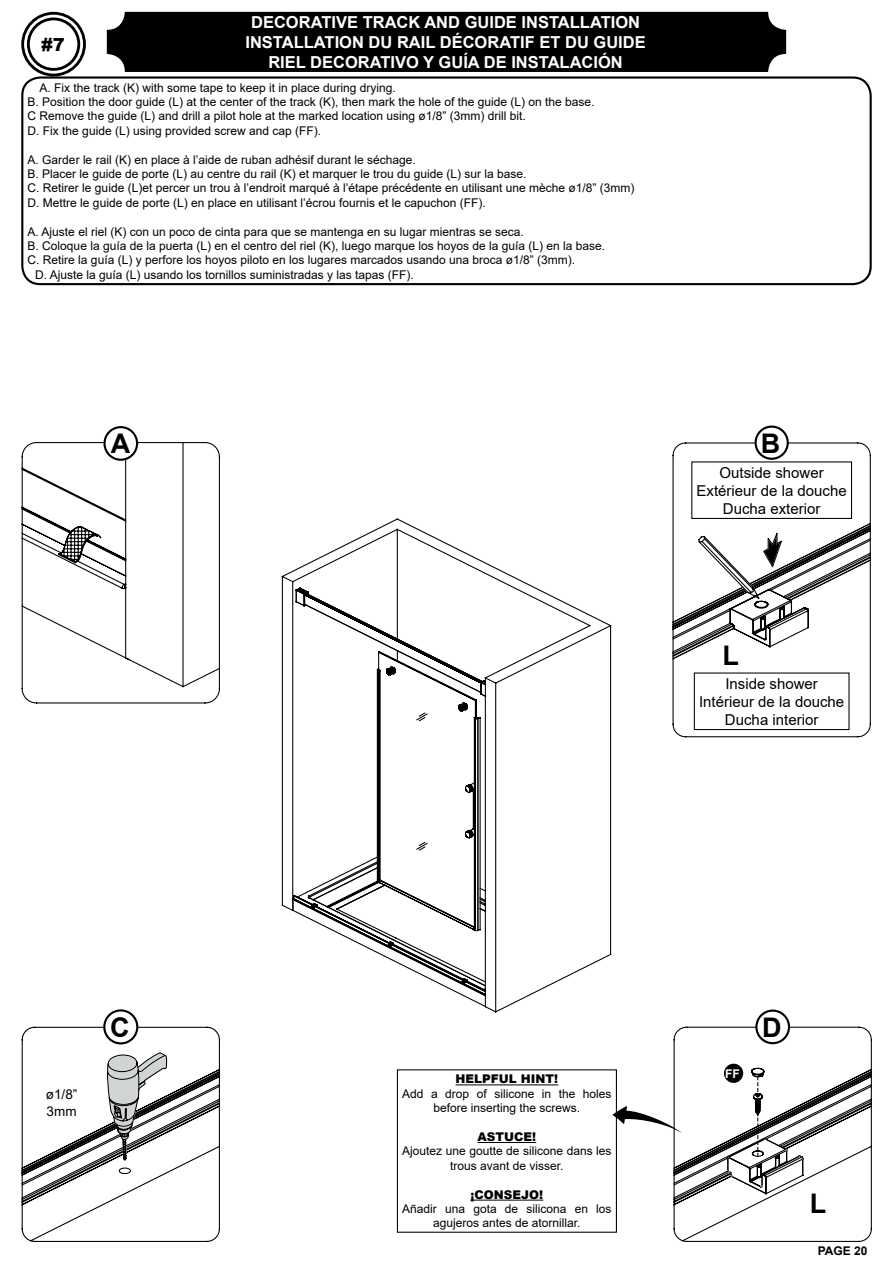
<style>
.page{position:relative;width:893px;height:1263px;background:#fff}
.page>*{position:absolute;margin:0;border:0;box-sizing:border-box;transform-origin:0 0}
.t1{font:700 27px "Arial";color:#000}
.t2{font:900 18px "Arial";color:#000}
.t3{font:700 16.5px/19.8px "Arial";color:#fff;text-align:center}
.t4{font:15px/18px "Arial";color:#000;text-align:center}
.t5{font:13.5px/16.2px "Arial";color:#000}
.t6{font:12px/14.4px "Arial";color:#000;text-align:center}
.t7{font:900 12px "Arial";color:#000}
.t8{font:700 12px "Arial";color:#000}
.t9{font:700 12px "Arial";color:#fff}
</style>
<div class="page">
<hr style="left:456px;top:1084px;width:102px;height:1px;background:#000">
<hr style="left:478px;top:1142px;width:58px;height:1px;background:#000">
<hr style="left:471px;top:1200px;width:72px;height:1px;background:#000">
<div style="left:21px;top:12px;width:65px;height:64px;border:3px solid #000;border-radius:50%"></div>
<div style="left:27px;top:18px;width:53px;height:53px;border:3px solid #000;border-radius:50%"></div>
<div style="left:21px;top:76px;width:851px;height:209px;border:2px solid #000;border-radius:18px"></div>
<div style="left:107px;top:12px;width:679px;height:60px;background:#000;border-radius:18px"></div>
<svg style="left:281px;top:518px;width:331px;height:495px"></svg>
<svg style="left:292px;top:587px;width:195px;height:397px"></svg>
<svg style="left:310px;top:650px;width:171px;height:336px"></svg>
<svg style="left:21px;top:441px;width:199px;height:263px"></svg>
<svg style="left:672px;top:442px;width:199px;height:296px"></svg>
<svg style="left:612px;top:1026px;width:260px;height:216px"></svg>
<svg style="left:21px;top:1012px;width:200px;height:230px"></svg>
<svg style="left:672px;top:522px;width:199px;height:138px"></svg>
<div style="left:694px;top:672px;width:155px;height:58px;border:1px solid #000"></div>
<div style="left:691px;top:461px;width:161px;height:58px;border:1px solid #000"></div>
<div style="left:724px;top:1064px;width:19px;height:19px;background:#000;border-radius:50%"></div>
<div style="left:105px;top:427px;width:32px;height:33px;background:#fff;border-radius:50%"></div>
<div style="left:103px;top:426px;width:35px;height:35px;border:2px solid #000;border-radius:50%"></div>
<div style="left:756px;top:427px;width:32px;height:32px;background:#fff;border-radius:50%"></div>
<div style="left:754px;top:425px;width:35px;height:35px;border:2px solid #000;border-radius:50%"></div>
<div style="left:104px;top:1010px;width:33px;height:33px;background:#fff;border-radius:50%"></div>
<div style="left:103px;top:1009px;width:35px;height:35px;border:2px solid #000;border-radius:50%"></div>
<div style="left:756px;top:1010px;width:33px;height:33px;background:#fff;border-radius:50%"></div>
<div style="left:755px;top:1009px;width:35px;height:35px;border:2px solid #000;border-radius:50%"></div>
<h3 class="t3" style="left:245px;top:13px;width:402px">DECORATIVE TRACK AND GUIDE INSTALLATION<br>INSTALLATION DU RAIL DÉCORATIF ET DU GUIDE<br>RIEL DECORATIVO Y GUÍA DE INSTALACIÓN</h3>
<h2 class="t2" style="left:41px;top:31px;width:25px">#7</h2>
<p class="t6" style="left:28px;top:80px;width:568px;text-align:left;text-indent:12px">A. Fix the track (K) with some tape to keep it in place during drying.<br>B. Position the door guide (L) at the center of the track (K), then mark the hole of the guide (L) on the base.<br>C Remove the guide (L) and drill a pilot hole at the marked location using ø1/8” (3mm) drill bit.<br>D. Fix the guide (L) using provided screw and cap (FF).</p>
<p class="t6" style="left:28px;top:152px;width:608px;text-align:left">A. Garder le rail (K) en place à l’aide de ruban adhésif durant le séchage.<br>B. Placer le guide de porte (L) au centre du rail (K) et marquer le trou du guide (L) sur la base.<br>C. Retirer le guide (L)et percer un trou à l’endroit marqué à l’étape précédente en utilisant une mèche ø1/8” (3mm)<br>D. Mettre le guide de porte (L) en place en utilisant l’écrou fournis et le capuchon (FF).</p>
<p class="t6" style="left:28px;top:224px;width:498px">A. Ajuste el riel (K) con un poco de cinta para que se mantenga en su lugar mientras se seca.</p>
<p class="t6" style="left:28px;top:238px;width:579px">B. Coloque la guía de la puerta (L) en el centro del riel (K), luego marque los hoyos de la guía (L) en la base.</p>
<p class="t6" style="left:28px;top:253px;width:549px">C. Retire la guía (L) y perfore los hoyos piloto en los lugares marcados usando una broca ø1/8” (3mm).</p>
<p class="t6" style="left:35px;top:267px;width:380px">D. Ajuste la guía (L) usando los tornillos suministradas y las tapas (FF).</p>
<h1 class="t1" style="left:111px;top:425px;width:21px">A</h1>
<h1 class="t1" style="left:761px;top:424px;width:21px">B</h1>
<p class="t4" style="left:697px;top:463px;width:152px">Outside shower<br>Extérieur de la douche<br>Ducha exterior</p>
<h1 class="t1" style="left:722px;top:636px;width:18px">L</h1>
<p class="t4" style="left:699px;top:674px;width:147px">Inside shower<br>Intérieur de la douche<br>Ducha interior</p>
<p class="t5" style="left:46px;top:1086px;width:33px">ø1/8”<br>3mm</p>
<h1 class="t1" style="left:110px;top:1008px;width:21px">C</h1>
<h1 class="t1" style="left:762px;top:1008px;width:21px">D</h1>
<p class="t7" style="left:456px;top:1070px;width:104px">HELPFUL HINT!</p>
<p class="t6" style="left:402px;top:1086px;width:211px">Add a drop of silicone in the holes before inserting the screws.</p>
<p class="t7" style="left:478px;top:1128px;width:60px">ASTUCE!</p>
<p class="t6" style="left:402px;top:1144px;width:211px">Ajoutez une goutte de silicone dans les trous avant de visser.</p>
<p class="t7" style="left:471px;top:1185px;width:74px">¡CONSEJO!</p>
<p class="t6" style="left:402px;top:1201px;width:211px">Añadir una gota de silicona en los agujeros antes de atornillar.</p>
<p class="t9" style="left:725px;top:1065px;width:16px">FF</p>
<h1 class="t1" style="left:810px;top:1184px;width:18px">L</h1>
<p class="t8" style="left:818px;top:1242px;width:51px">PAGE 20</p>
</div>
